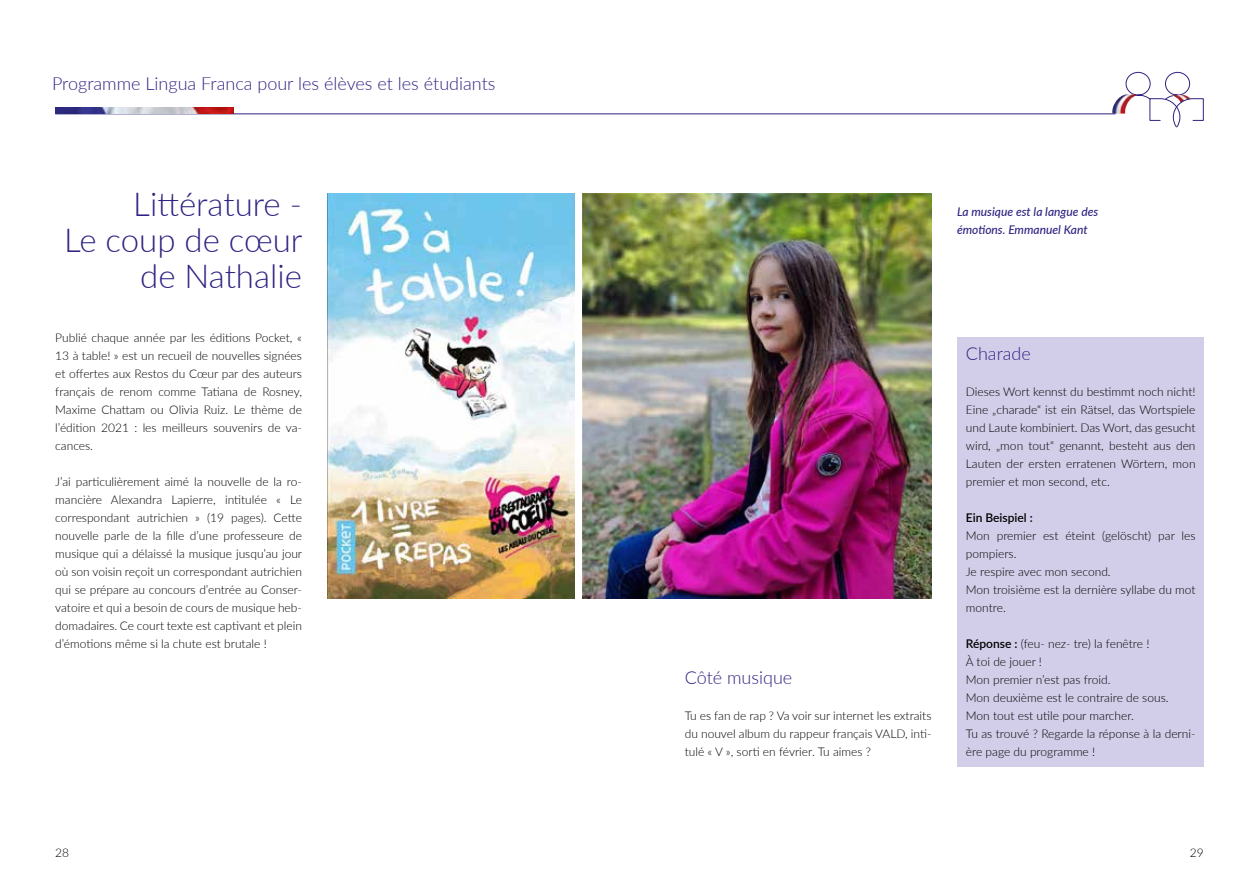
<style>
.page{position:relative;width:1259px;height:893px;background:#fff}
.page>*{position:absolute;margin:0;border:0;box-sizing:border-box;transform-origin:0 0}
.t1{font:300 33px/36px "Lato";color:#2e2382;text-align:right}
.t2{font:300 18px "Lato";color:#2e2382}
.t3{font:300 12px/18px "Lato";color:#000;text-align:justify}
.t4{font:italic 500 12px/18px "Lato";color:#2e2382}
.t5{font:600 12px "Lato";color:#000}
.s1{font-weight:600}
</style>
<div class="page">
<img style="left:583px;top:194px;width:348px;height:404px">
<hr style="left:55px;top:113px;width:1060px;height:1px;background:#2e2382">
<img style="left:55px;top:107px;width:179px;height:7px">
<div style="left:957px;top:337px;width:247px;height:35px;background:#d2cde8"></div>
<div style="left:957px;top:360px;width:247px;height:29px;background:#d2cde8"></div>
<div style="left:957px;top:378px;width:247px;height:119px;background:#d2cde8"></div>
<div style="left:957px;top:486px;width:247px;height:29px;background:#d2cde8"></div>
<div style="left:957px;top:504px;width:247px;height:29px;background:#d2cde8"></div>
<div style="left:957px;top:522px;width:247px;height:47px;background:#d2cde8"></div>
<div style="left:957px;top:558px;width:247px;height:29px;background:#d2cde8"></div>
<div style="left:957px;top:576px;width:247px;height:47px;background:#d2cde8"></div>
<div style="left:957px;top:612px;width:247px;height:29px;background:#d2cde8"></div>
<div style="left:957px;top:630px;width:247px;height:29px;background:#d2cde8"></div>
<div style="left:957px;top:648px;width:247px;height:29px;background:#d2cde8"></div>
<div style="left:957px;top:666px;width:247px;height:29px;background:#d2cde8"></div>
<div style="left:957px;top:684px;width:247px;height:29px;background:#d2cde8"></div>
<div style="left:957px;top:702px;width:247px;height:29px;background:#d2cde8"></div>
<div style="left:957px;top:720px;width:247px;height:47px;background:#d2cde8"></div>
<img style="left:327px;top:194px;width:247px;height:404px">
<svg style="left:1125px;top:72px;width:79px;height:56px"></svg>
<img style="left:1112px;top:94px;width:26px;height:20px">
<h2 class="t2" style="left:52px;top:71px;width:445px">Programme Lingua Franca pour les élèves et les étudiants</h2>
<h1 class="t1" style="left:64px;top:185px;width:240px">Littérature -<br>Le coup de cœur de Nathalie</h1>
<p class="t3" style="left:55px;top:328px;width:248px">Publié chaque année par les éditions Pocket, « 13 à table! » est un recueil de nouvelles signées et offertes aux Restos du Cœur par des auteurs français de renom comme Tatiana de Rosney, Maxime Chattam ou Olivia Ruiz. Le thème de l’édition 2021 : les meilleurs souvenirs de va&shy;cances.</p>
<p class="t3" style="left:55px;top:472px;width:248px">J’ai particulièrement aimé la nouvelle de la ro&shy;mancière Alexandra Lapierre, intitulée « Le correspondant autrichien » (19 pages). Cette nouvelle parle de la fille d’une professeure de musique qui a délaissé la musique jusqu’au jour où son voisin reçoit un correspondant autrichien qui se prépare au concours d’entrée au Conser&shy;vatoire et qui a besoin de cours de musique heb&shy;domadaires. Ce court texte est captivant et plein d’émotions même si la chute est brutale !</p>
<p class="t4" style="left:957px;top:202px;width:143px">La musique est la langue des émotions. Emmanuel Kant</p>
<h2 class="t2" style="left:685px;top:665px;width:109px">Côté musique</h2>
<p class="t3" style="left:685px;top:706px;width:248px">Tu es fan de rap ? Va voir sur internet les extraits du nouvel album du rappeur français VALD, inti&shy;tulé « V », sorti en février. Tu aimes ?</p>
<h2 class="t2" style="left:966px;top:341px;width:66px">Charade</h2>
<p class="t3" style="left:966px;top:382px;width:231px">Dieses Wort kennst du bestimmt noch nicht!<br>Eine „charade“ ist ein Rätsel, das Wortspiele und Laute kombiniert. Das Wort, das gesucht wird, „mon tout“ genannt, besteht aus den Lauten der ersten erratenen Wörtern, mon premier et mon second, etc.</p>
<p class="t5" style="left:966px;top:509px;width:68px">Ein Beispiel :</p>
<p class="t3" style="left:966px;top:526px;width:231px;text-align:left">Mon premier est éteint (gelöscht) par les pompiers.<br>Je respire avec mon second.<br>Mon troisième est la dernière syllabe du mot montre.</p>
<p class="t3" style="left:966px;top:634px;width:231px;text-align:left"><span class="s1">Réponse :</span> (feu- nez- tre) la fenêtre !<br>À toi de jouer !<br>Mon premier n’est pas froid.<br>Mon deuxième est le contraire de sous.<br>Mon tout est utile pour marcher.<br>Tu as trouvé ? Regarde la réponse à la derni&shy;ère page du programme !</p>
<p class="t3" style="left:55px;top:843px;width:15px">28</p>
<p class="t3" style="left:1189px;top:843px;width:15px">29</p>
</div>
